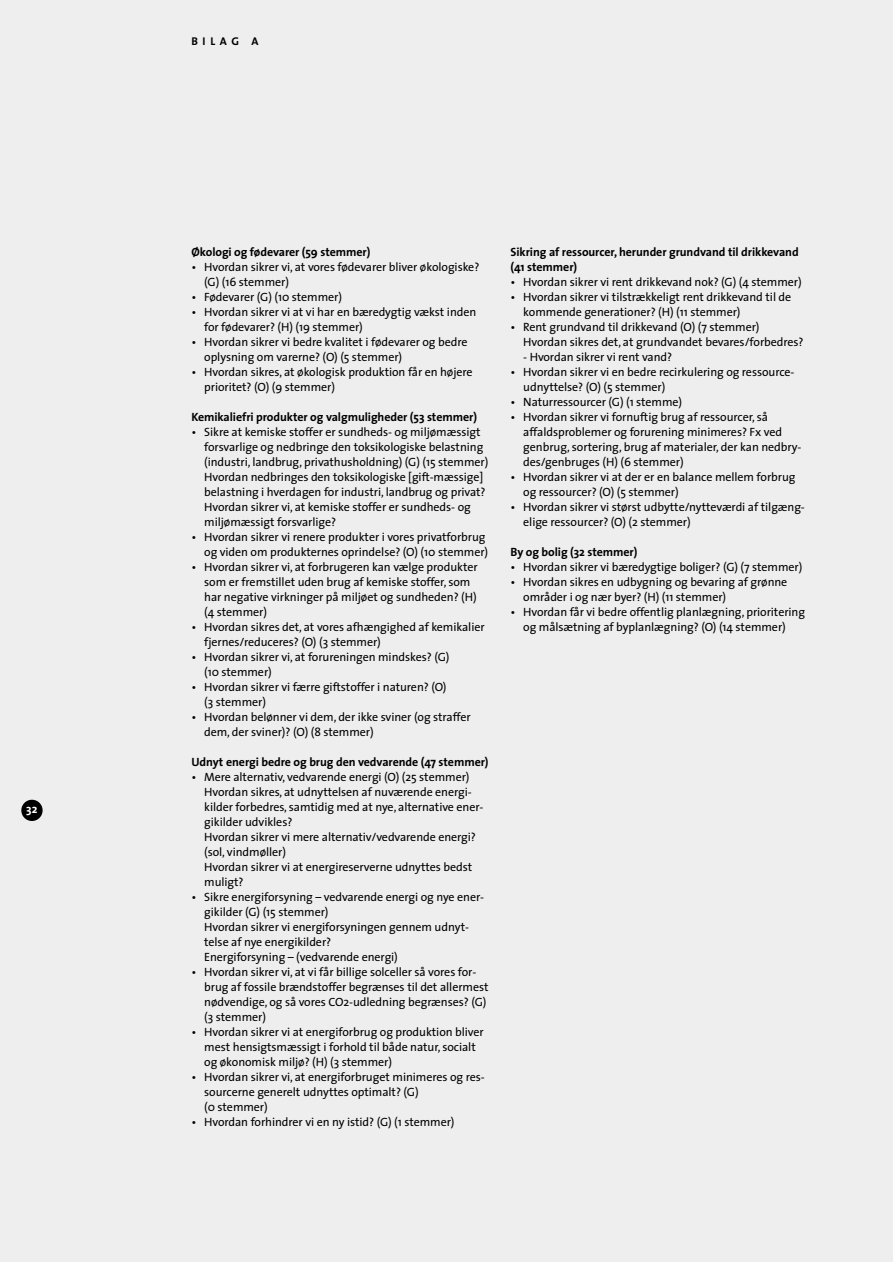
<style>
.page{position:relative;width:893px;height:1262px;background:#fff}
.page>*{position:absolute;margin:0;border:0;box-sizing:border-box;transform-origin:0 0}
.t1{font:12px/15px "The Sans";letter-spacing:-.005em;color:#000}
.t2{font:700 12px/15px "The Sans";letter-spacing:-.005em;color:#000}
.t3{font:700 12px "The Sans";color:#fff}
.t4{font:700 11.25px "The Sans";letter-spacing:.415em;color:#000}
</style>
<div class="page">
<div style="left:0;top:0;width:892px;height:1261px;background:#eee"></div>
<div style="left:21px;top:799px;width:22px;height:22px;background:#000;border-radius:50%"></div>
<p class="t3" style="left:26px;top:804px;width:13px">32</p>
<p class="t4" style="left:191px;top:37px;width:68px">BILAG A</p>
<p class="t2" style="left:191px;top:245px;width:180px">Økologi og fødevarer (59 stemmer)</p>
<p class="t1" style="left:204px;top:260px;width:277px;text-indent:-13px">• Hvordan sikrer vi, at vores fødevarer bliver økologiske? (G) (16 stemmer)</p>
<p class="t1" style="left:191px;top:290px;width:152px">• Fødevarer (G) (10 stemmer)</p>
<p class="t1" style="left:204px;top:305px;width:274px;text-indent:-13px">• Hvordan sikrer vi at vi har en bæredygtig vækst inden for fødevarer? (H) (19 stemmer)</p>
<p class="t1" style="left:204px;top:335px;width:265px;text-indent:-13px">• Hvordan sikrer vi bedre kvalitet i fødevarer og bedre oplysning om varerne? (O) (5 stemmer)</p>
<p class="t1" style="left:204px;top:365px;width:270px;text-indent:-13px">• Hvordan sikres, at økologisk produktion får en højere prioritet? (O) (9 stemmer)</p>
<p class="t2" style="left:191px;top:410px;width:287px">Kemikaliefri produkter og valgmuligheder (53 stemmer)</p>
<p class="t1" style="left:204px;top:425px;width:285px;text-indent:-13px">• Sikre at kemiske stoffer er sundheds- og miljømæssigt forsvarlige og nedbringe den toksikologiske belastning (industri, landbrug, privathusholdning) (G) (15 stemmer)<br>Hvordan nedbringes den toksikologiske [gift-mæssige] belastning i hverdagen for industri, landbrug og privat?<br>Hvordan sikrer vi, at kemiske stoffer er sundheds- og miljømæssigt forsvarlige?</p>
<p class="t1" style="left:191px;top:530px;width:298px;text-align:right">• Hvordan sikrer vi renere produkter i vores privatforbrug og viden om produkternes oprindelse? (O) (10 stemmer)</p>
<p class="t1" style="left:204px;top:560px;width:275px;text-indent:-13px">• Hvordan sikrer vi, at forbrugeren kan vælge produkter som er fremstillet uden brug af kemiske stoffer, som har negative virkninger på miljøet og sundheden? (H) (4 stemmer)</p>
<p class="t1" style="left:204px;top:620px;width:282px;text-indent:-13px">• Hvordan sikres det, at vores afhængighed af kemikalier fjernes/reduceres? (O) (3 stemmer)</p>
<p class="t1" style="left:204px;top:650px;width:247px;text-indent:-13px">• Hvordan sikrer vi, at forureningen mindskes? (G) (10 stemmer)</p>
<p class="t1" style="left:204px;top:680px;width:244px;text-indent:-13px">• Hvordan sikrer vi færre giftstoffer i naturen? (O) (3 stemmer)</p>
<p class="t1" style="left:204px;top:710px;width:268px;text-indent:-13px">• Hvordan belønner vi dem, der ikke sviner (og straffer dem, der sviner)? (O) (8 stemmer)</p>
<p class="t2" style="left:191px;top:755px;width:299px">Udnyt energi bedre og brug den vedvarende (47 stemmer)</p>
<p class="t1" style="left:204px;top:770px;width:281px;text-indent:-13px">• Mere alternativ, vedvarende energi (O) (25 stemmer)<br>Hvordan sikres, at udnyttelsen af nuværende energi&shy;kilder forbedres, samtidig med at nye, alternative ener&shy;gikilder udvikles?<br>Hvordan sikrer vi mere alternativ/vedvarende energi? (sol, vindmøller)<br>Hvordan sikrer vi at energireserverne udnyttes bedst muligt?</p>
<p class="t1" style="left:204px;top:890px;width:281px;text-indent:-13px">• Sikre energiforsyning – vedvarende energi og nye ener&shy;gikilder (G) (15 stemmer)<br>Hvordan sikrer vi energiforsyningen gennem udnyt&shy;telse af nye energikilder?<br>Energiforsyning – (vedvarende energi)</p>
<p class="t1" style="left:204px;top:965px;width:286px;text-indent:-13px">• Hvordan sikrer vi, at vi får billige solceller så vores for&shy;brug af fossile brændstoffer begrænses til det allermest nødvendige, og så vores CO2-udledning begrænses? (G) (3 stemmer)</p>
<p class="t1" style="left:204px;top:1025px;width:281px;text-indent:-13px">• Hvordan sikrer vi at energiforbrug og produktion bliver mest hensigtsmæssigt i forhold til både natur, socialt og økonomisk miljø? (H) (3 stemmer)</p>
<p class="t1" style="left:204px;top:1070px;width:282px;text-indent:-13px">• Hvordan sikrer vi, at energiforbruget minimeres og res&shy;sourcerne generelt udnyttes optimalt? (G)<br>(0 stemmer)</p>
<p class="t1" style="left:191px;top:1115px;width:264px">• Hvordan forhindrer vi en ny istid? (G) (1 stemmer)</p>
<p class="t2" style="left:510px;top:245px;width:290px">Sikring af ressourcer, herunder grundvand til drikkevand (41 stemmer)</p>
<p class="t1" style="left:510px;top:275px;width:292px">• Hvordan sikrer vi rent drikkevand nok? (G) (4 stemmer)</p>
<p class="t1" style="left:523px;top:290px;width:269px;text-indent:-13px">• Hvordan sikrer vi tilstrækkeligt rent drikkevand til de kommende generationer? (H) (11 stemmer)</p>
<p class="t1" style="left:523px;top:320px;width:282px;text-indent:-13px">• Rent grundvand til drikkevand (O) (7 stemmer)<br>Hvordan sikres det, at grundvandet bevares/forbedres?</p>
<p class="t1" style="left:523px;top:350px;width:150px">- Hvordan sikrer vi rent vand?</p>
<p class="t1" style="left:523px;top:365px;width:273px;text-indent:-13px">• Hvordan sikrer vi en bedre recirkulering og ressource&shy;udnyttelse? (O) (5 stemmer)</p>
<p class="t1" style="left:510px;top:395px;width:173px">• Naturressourcer (G) (1 stemme)</p>
<p class="t1" style="left:523px;top:410px;width:279px;text-indent:-13px">• Hvordan sikrer vi fornuftig brug af ressourcer, så affaldsproblemer og forurening minimeres? Fx ved genbrug, sortering, brug af materialer, der kan nedbry&shy;des/genbruges (H) (6 stemmer)</p>
<p class="t1" style="left:523px;top:470px;width:274px;text-indent:-13px">• Hvordan sikrer vi at der er en balance mellem forbrug og ressourcer? (O) (5 stemmer)</p>
<p class="t1" style="left:523px;top:500px;width:283px;text-indent:-13px">• Hvordan sikrer vi størst udbytte/nytteværdi af tilgæng&shy;elige ressourcer? (O) (2 stemmer)</p>
<p class="t2" style="left:510px;top:545px;width:128px">By og bolig (32 stemmer)</p>
<p class="t1" style="left:510px;top:560px;width:293px">• Hvordan sikrer vi bæredygtige boliger? (G) (7 stemmer)</p>
<p class="t1" style="left:523px;top:575px;width:265px;text-indent:-13px">• Hvordan sikres en udbygning og bevaring af grønne områder i og nær byer? (H) (11 stemmer)</p>
<p class="t1" style="left:510px;top:605px;width:296px;text-align:center">• Hvordan får vi bedre offentlig planlægning, prioritering og målsætning af byplanlægning? (O) (14 stemmer)</p>
</div>
